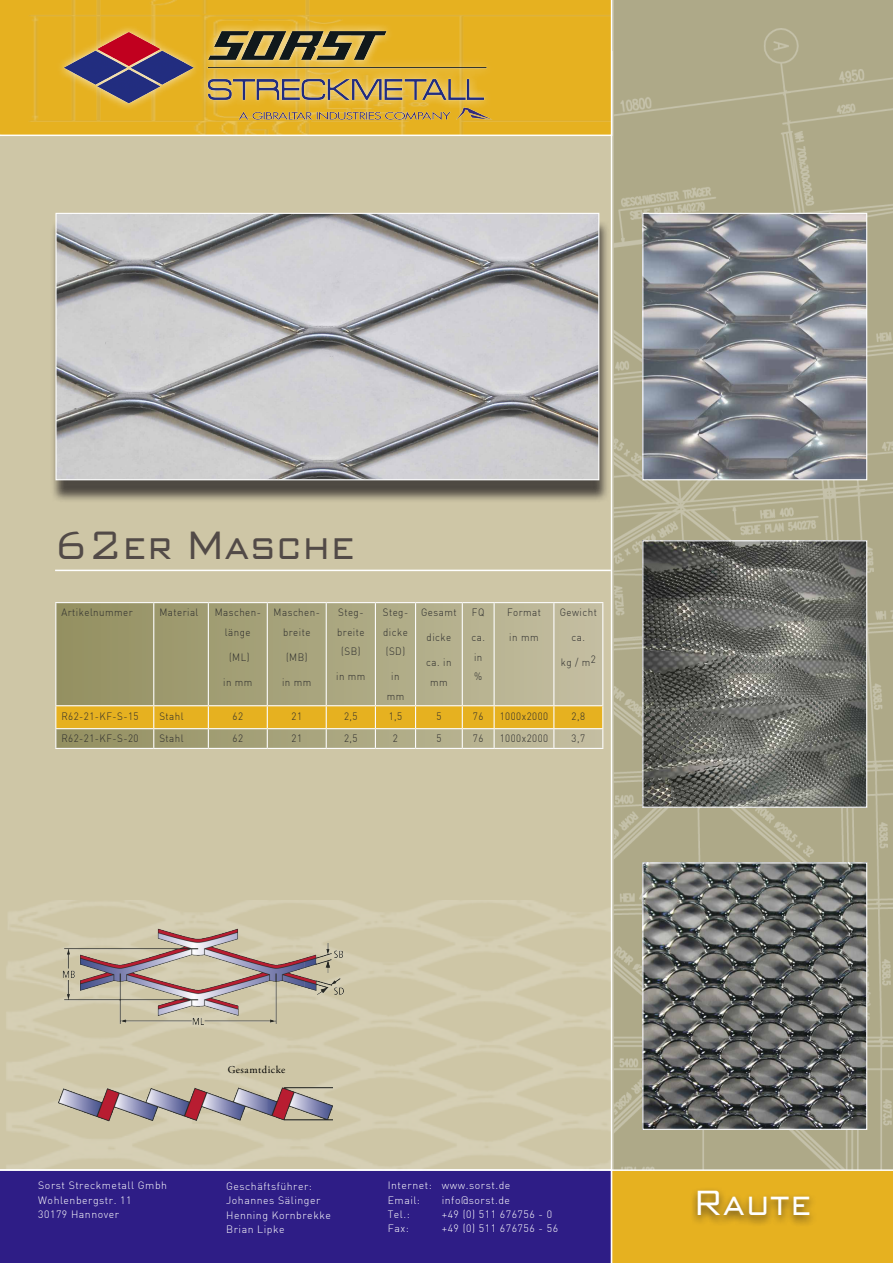
<style>
.page{position:relative;width:893px;height:1263px;background:#fff}
.page>*{position:absolute;margin:0;border:0;box-sizing:border-box;transform-origin:0 0}
.Head_02{font:300 39px "Bank Gothic";letter-spacing:.05em;color:#524a47}
.Head_02-2{font:300 34.5px "Bank Gothic";letter-spacing:.05em;color:#fff}
.Head_02-3{font:300 10.5px/19.5px "DIN";letter-spacing:.05em;color:#2c2c2c;text-align:center;scale:.93 1}
.Head_02-4{font:300 10.5px "DIN";letter-spacing:.05em;color:#fff}
.Head_02-5{font:10.5px "Adobe Garamond Pro";letter-spacing:.05em;color:#000}
</style>
<div class="page">
<div style="left:0;top:136px;width:611px;height:764px;background:#cec6a6"></div>
<svg style="left:612px;top:0;width:281px;height:1169px"></svg>
<svg style="left:56px;top:603px;width:546px;height:102px"></svg>
<hr style="left:55px;top:602px;width:99px;height:1px;background:#fcfcfc">
<hr style="left:55px;top:603px;width:1px;height:102px;background:#fcfcfc">
<hr style="left:154px;top:602px;width:54px;height:1px;background:#fcfcfc">
<hr style="left:153px;top:603px;width:1px;height:102px;background:#fcfcfc">
<hr style="left:208px;top:602px;width:59px;height:1px;background:#fcfcfc">
<hr style="left:208px;top:603px;width:1px;height:102px;background:#fcfcfc">
<hr style="left:267px;top:602px;width:59px;height:1px;background:#fcfcfc">
<hr style="left:267px;top:603px;width:1px;height:102px;background:#fcfcfc">
<hr style="left:326px;top:602px;width:49px;height:1px;background:#fcfcfc">
<hr style="left:326px;top:603px;width:1px;height:102px;background:#fcfcfc">
<hr style="left:375px;top:602px;width:41px;height:1px;background:#fcfcfc">
<hr style="left:375px;top:603px;width:1px;height:102px;background:#fcfcfc">
<hr style="left:416px;top:602px;width:46px;height:1px;background:#fcfcfc">
<hr style="left:415px;top:603px;width:1px;height:102px;background:#fcfcfc">
<hr style="left:462px;top:602px;width:32px;height:1px;background:#fcfcfc">
<hr style="left:462px;top:603px;width:1px;height:102px;background:#fcfcfc">
<hr style="left:494px;top:602px;width:60px;height:1px;background:#fcfcfc">
<hr style="left:494px;top:603px;width:1px;height:102px;background:#fcfcfc">
<hr style="left:554px;top:602px;width:49px;height:1px;background:#fcfcfc">
<hr style="left:553px;top:603px;width:1px;height:102px;background:#fcfcfc">
<hr style="left:602px;top:603px;width:1px;height:102px;background:#fcfcfc">
<hr style="left:55px;top:705px;width:99px;height:1px;background:#fcfcfc">
<hr style="left:154px;top:705px;width:54px;height:1px;background:#fcfcfc">
<hr style="left:208px;top:705px;width:59px;height:1px;background:#fcfcfc">
<hr style="left:267px;top:705px;width:59px;height:1px;background:#fcfcfc">
<hr style="left:326px;top:705px;width:49px;height:1px;background:#fcfcfc">
<hr style="left:375px;top:705px;width:41px;height:1px;background:#fcfcfc">
<hr style="left:416px;top:705px;width:46px;height:1px;background:#fcfcfc">
<hr style="left:462px;top:705px;width:32px;height:1px;background:#fcfcfc">
<hr style="left:494px;top:705px;width:60px;height:1px;background:#fcfcfc">
<hr style="left:554px;top:705px;width:49px;height:1px;background:#fcfcfc">
<svg style="left:55px;top:706px;width:548px;height:42px"></svg>
<hr style="left:55px;top:748px;width:99px;height:1px;background:#fcfcfc">
<hr style="left:154px;top:748px;width:54px;height:1px;background:#fcfcfc">
<hr style="left:208px;top:748px;width:59px;height:1px;background:#fcfcfc">
<hr style="left:267px;top:748px;width:59px;height:1px;background:#fcfcfc">
<hr style="left:326px;top:748px;width:49px;height:1px;background:#fcfcfc">
<hr style="left:375px;top:748px;width:41px;height:1px;background:#fcfcfc">
<hr style="left:416px;top:748px;width:46px;height:1px;background:#fcfcfc">
<hr style="left:462px;top:748px;width:32px;height:1px;background:#fcfcfc">
<hr style="left:494px;top:748px;width:60px;height:1px;background:#fcfcfc">
<hr style="left:554px;top:748px;width:49px;height:1px;background:#fcfcfc">
<img style="left:644px;top:215px;width:221px;height:263px">
<div style="left:642px;top:213px;width:225px;height:267px;border:1px solid #fff"></div>
<div style="left:0;top:1170px;width:611px;height:93px;background:#2e1d86"></div>
<div style="left:50px;top:219px;width:560px;height:284px;background:#231f20;opacity:.75"></div>
<img style="left:57px;top:215px;width:540px;height:263px">
<div style="left:55px;top:213px;width:544px;height:267px;border:1px solid #fff"></div>
<img style="left:644px;top:542px;width:221px;height:264px">
<div style="left:642px;top:540px;width:225px;height:268px;border:1px solid #fff"></div>
<img style="left:644px;top:864px;width:221px;height:264px">
<div style="left:642px;top:862px;width:225px;height:268px;border:1px solid #fff"></div>
<img style="left:56px;top:919px;width:295px;height:116px">
<img style="left:55px;top:1058px;width:278px;height:88px">
<div style="left:612px;top:1169px;width:281px;height:94px;background:#e6b120"></div>
<svg style="left:0;top:0;width:611px;height:135px"></svg>
<img style="left:55px;top:19px;width:449px;height:91px">
<hr style="left:55px;top:570px;width:556px;height:1px;background:#fff">
<div style="left:388px;top:1181px;width:174px;height:56px;background:#2e1d86"></div>
<img style="left:237px;top:105px;width:258px;height:17px">
<div style="left:690px;top:1187px;width:128px;height:40px;background:#231f20;opacity:.75"></div>
<p class="Head_02" style="left:55px;top:523px;width:300px">62er Masche</p>
<p class="Head_02-3" style="left:61px;top:603px;width:78px">Artikelnummer</p>
<p class="Head_02-3" style="left:159px;top:603px;width:44px">Material</p>
<p class="Head_02-3" style="left:215px;top:603px;width:51px">Maschen&shy;länge</p>
<p class="Head_02-3" style="left:229px;top:647px;width:24px">(ML)</p>
<p class="Head_02-3" style="left:223px;top:672px;width:33px">in mm</p>
<p class="Head_02-3" style="left:274px;top:603px;width:51px">Maschen&shy;breite</p>
<p class="Head_02-3" style="left:286px;top:647px;width:25px">(MB)</p>
<p class="Head_02-3" style="left:282px;top:672px;width:33px">in mm</p>
<p class="Head_02-3" style="left:337px;top:603px;width:31px">Steg&shy;breite (SB)</p>
<p class="Head_02-3" style="left:336px;top:667px;width:33px">in mm</p>
<p class="Head_02-3" style="left:383px;top:603px;width:29px;text-align:justify">Steg&shy;dicke (SD)</p>
<p class="Head_02-3" style="left:387px;top:667px;width:20px">in mm</p>
<p class="Head_02-3" style="left:421px;top:603px;width:40px">Gesamt</p>
<p class="Head_02-3" style="left:427px;top:628px;width:28px">dicke</p>
<p class="Head_02-3" style="left:426px;top:652px;width:29px">ca. in mm</p>
<p class="Head_02-3" style="left:472px;top:603px;width:15px">FQ</p>
<p class="Head_02-3" style="left:471px;top:628px;width:16px;text-align:left">ca. in %</p>
<p class="Head_02-3" style="left:507px;top:603px;width:38px">Format</p>
<p class="Head_02-3" style="left:509px;top:628px;width:33px">in mm</p>
<p class="Head_02-3" style="left:560px;top:603px;width:41px">Gewicht</p>
<p class="Head_02-3" style="left:572px;top:628px;width:16px">ca.</p>
<p class="Head_02-3" style="left:561px;top:652px;width:39px">kg / m2</p>
<p class="Head_02-3" style="left:61px;top:706px;width:84px">R62-21-KF-S-15</p>
<p class="Head_02-3" style="left:159px;top:706px;width:28px">Stahl</p>
<p class="Head_02-3" style="left:233px;top:706px;width:13px">62</p>
<p class="Head_02-3" style="left:291px;top:706px;width:13px">21</p>
<p class="Head_02-3" style="left:344px;top:706px;width:16px">2,5</p>
<p class="Head_02-3" style="left:389px;top:706px;width:16px">1,5</p>
<p class="Head_02-3" style="left:436px;top:706px;width:7px">5</p>
<p class="Head_02-3" style="left:473px;top:706px;width:13px">76</p>
<p class="Head_02-3" style="left:500px;top:706px;width:54px">1000x2000</p>
<p class="Head_02-3" style="left:572px;top:706px;width:16px">2,8</p>
<p class="Head_02-3" style="left:61px;top:729px;width:84px">R62-21-KF-S-20</p>
<p class="Head_02-3" style="left:159px;top:729px;width:28px">Stahl</p>
<p class="Head_02-3" style="left:233px;top:729px;width:13px">62</p>
<p class="Head_02-3" style="left:291px;top:729px;width:13px">21</p>
<p class="Head_02-3" style="left:344px;top:729px;width:16px">2,5</p>
<p class="Head_02-3" style="left:393px;top:729px;width:7px">2</p>
<p class="Head_02-3" style="left:436px;top:729px;width:7px">5</p>
<p class="Head_02-3" style="left:473px;top:729px;width:13px">76</p>
<p class="Head_02-3" style="left:500px;top:729px;width:54px">1000x2000</p>
<p class="Head_02-3" style="left:572px;top:729px;width:16px">3,7</p>
<p class="Head_02-4" style="left:38px;top:1179px;width:130px">Sorst Streckmetall Gmbh</p>
<p class="Head_02-4" style="left:38px;top:1193px;width:95px">Wohlenbergstr. 11</p>
<p class="Head_02-4" style="left:38px;top:1208px;width:82px">30179 Hannover</p>
<p class="Head_02-5" style="left:228px;top:1063px;width:59px">Gesamtdicke</p>
<p class="Head_02-4" style="left:226px;top:1180px;width:87px">Geschäftsführer:</p>
<p class="Head_02-4" style="left:226px;top:1194px;width:96px">Johannes Sälinger</p>
<p class="Head_02-4" style="left:226px;top:1208px;width:106px">Henning Kornbrekke</p>
<p class="Head_02-4" style="left:226px;top:1223px;width:60px">Brian Lipke</p>
<p class="Head_02-4" style="left:388px;top:1179px;width:124px">Internet: www.sorst.de</p>
<p class="Head_02-4" style="left:388px;top:1193px;width:34px">Email:</p>
<p class="Head_02-4" style="left:442px;top:1193px;width:70px">info@sorst.de</p>
<p class="Head_02-4" style="left:388px;top:1208px;width:24px">Tel.:</p>
<p class="Head_02-4" style="left:442px;top:1208px;width:112px">+49 (0) 511 676756 - 0</p>
<p class="Head_02-4" style="left:388px;top:1222px;width:23px">Fax:</p>
<p class="Head_02-4" style="left:442px;top:1222px;width:118px">+49 (0) 511 676756 - 56</p>
<p class="Head_02-2" style="left:694px;top:1183px;width:118px">Raute</p>
</div>
